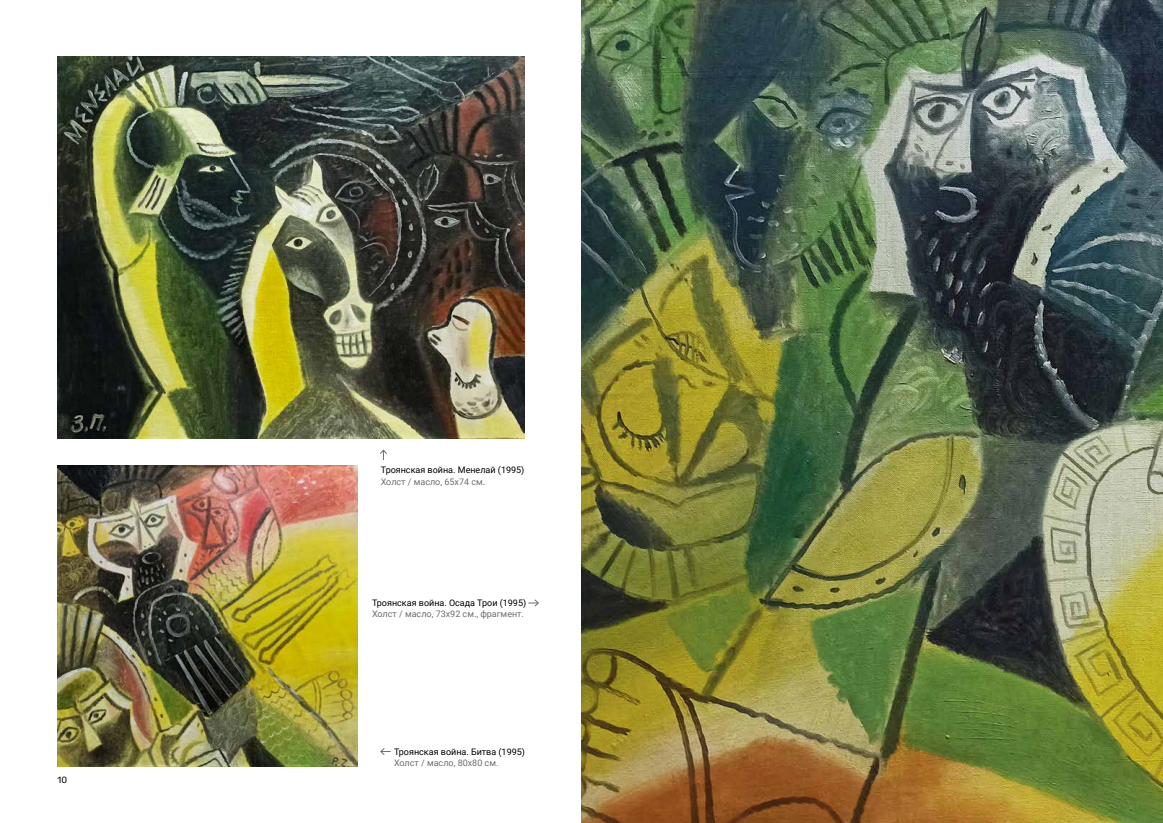
<style>
.page{position:relative;width:1163px;height:823px;background:#fff}
.page>*{position:absolute;margin:0;border:0;box-sizing:border-box;transform-origin:0 0}
.t1{font:9px/12px "Roboto";color:#000}
.t2{font:9px "Roboto";color:#6d6e71}
.t3{font:9px "Rubik";color:#000}
.s1{color:#6d6e71}
.s2{font-size:10px;color:#6d6e71}
</style>
<div class="page">
<img style="left:58px;top:57px;width:466px;height:381px">
<img style="left:58px;top:465px;width:300px;height:300px">
<svg style="left:380px;top:449px;width:7px;height:10px"></svg>
<svg style="left:528px;top:599px;width:11px;height:7px"></svg>
<svg style="left:380px;top:748px;width:10px;height:7px"></svg>
<img style="left:581px;top:0;width:581px;height:822px">
<p class="t3" style="left:58px;top:773px;width:11px">10</p>
<p class="t1" style="left:381px;top:462px;width:145px">Троянская война. Менелай (1995)<br><span class="s1">Холст / масло, 65х74 см</span><span class="s2">.</span></p>
<p class="t1" style="left:372px;top:596px;width:156px">Троянская война. Осада Трои (1995)</p>
<p class="t2" style="left:372px;top:607px;width:153px">Холст / масло, 73х92 см., фрагмент.</p>
<p class="t1" style="left:394px;top:744px;width:132px">Троянская война. Битва (1995)</p>
<p class="t2" style="left:394px;top:755px;width:106px">Холст / масло, 80х80 см.</p>
</div>
